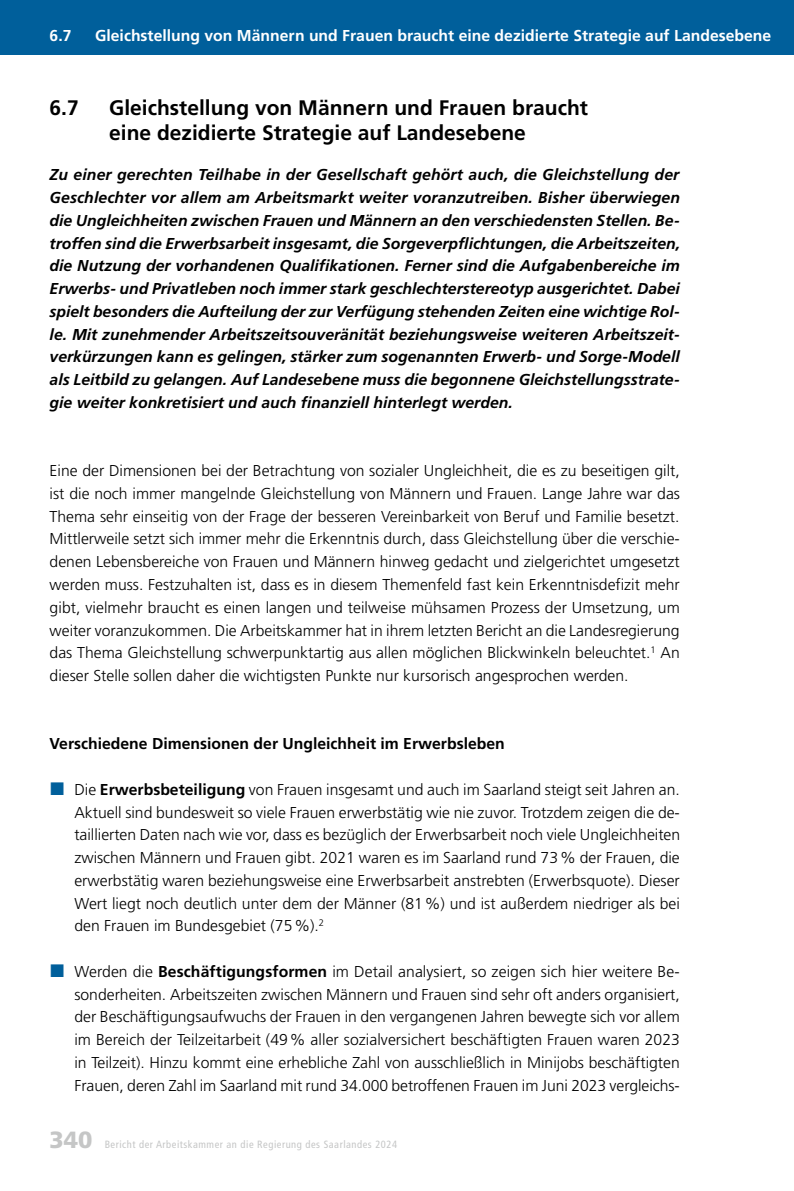
<style>
.page{position:relative;width:794px;height:1191px;background:#fff}
.page>*{position:absolute;margin:0;border:0;box-sizing:border-box;transform-origin:0 0}
.t1{font:900 23.45px "Frutiger";color:#c5c6c6}
._02_H2{font:700 21px/25.2px "Frutiger";color:#000}
._06_Grundtext_Einzug_mit_Quadrat{font:300 15.75px/22.8px "Frutiger";letter-spacing:-.005em;color:#000;text-align:justify}
._03_Vorspanntext{font:italic 700 15.75px/22.8px "Frutiger";color:#000;text-align:justify}
._04_Grundtext{font:300 15.75px/22.8px "Frutiger";color:#000;text-align:justify}
.t2{font:700 15.75px "Frutiger";color:#fff}
._04_Grundtext-2{font:700 15.75px "Frutiger";color:#000}
.t3{font:condensed 10.5px "Frutiger";letter-spacing:.05em;color:#c5c6c6}
.s1{font-weight:700}
</style>
<div class="page">
<div style="left:0;top:0;width:794px;height:55px;background:#005f9b"></div>
<p class="t2" style="left:50px;top:26px;width:23px">6.7</p>
<p class="t2" style="left:95px;top:26px;width:677px">Gleichstellung von Männern und Frauen braucht eine dezidierte Strategie auf Landesebene</p>
<h1 class="_02_H2" style="left:50px;top:95px;width:31px">6.7</h1>
<h1 class="_02_H2" style="left:109px;top:95px;width:480px">Gleichstellung von Männern und Frauen braucht eine dezidierte Strategie auf Landesebene</h1>
<p class="_03_Vorspanntext" style="left:50px;top:164px;width:632px">Zu einer gerechten Teilhabe in der Gesellschaft gehört auch, die Gleichstellung der Geschlechter vor allem am Arbeitsmarkt weiter voranzutreiben. Bisher überwiegen die Ungleichheiten zwischen Frauen und Männern an den verschiedensten Stellen. Be&shy;troffen sind die Erwerbsarbeit insgesamt, die Sorgeverpflichtungen, die Arbeitszeiten, die Nutzung der vorhandenen Qualifikationen. Ferner sind die Aufgabenbereiche im Erwerbs- und Privatleben noch immer stark geschlechterstereotyp ausgerichtet. Dabei spielt besonders die Aufteilung der zur Verfügung stehenden Zeiten eine wichtige Rol&shy;le. Mit zunehmender Arbeitszeitsouveränität beziehungsweise weiteren Arbeitszeit&shy;verkürzungen kann es gelingen, stärker zum sogenannten Erwerb- und Sorge-Modell als Leitbild zu gelangen. Auf Landesebene muss die begonnene Gleichstellungsstrate&shy;gie weiter konkretisiert und auch finanziell hinterlegt werden.</p>
<p class="_04_Grundtext" style="left:50px;top:459px;width:632px">Eine der Dimensionen bei der Betrachtung von sozialer Ungleichheit, die es zu beseitigen gilt, ist die noch immer mangelnde Gleichstellung von Männern und Frauen. Lange Jahre war das Thema sehr einseitig von der Frage der besseren Vereinbarkeit von Beruf und Familie besetzt.<br>Mittlerweile setzt sich immer mehr die Erkenntnis durch, dass Gleichstellung über die verschie&shy;denen Lebensbereiche von Frauen und Männern hinweg gedacht und zielgerichtet umgesetzt werden muss. Festzuhalten ist, dass es in diesem Themenfeld fast kein Erkenntnisdefizit mehr gibt, vielmehr braucht es einen langen und teilweise mühsamen Prozess der Umsetzung, um weiter voranzukommen. Die Arbeitskammer hat in ihrem letzten Bericht an die Landesregierung das Thema Gleichstellung schwerpunktartig aus allen möglichen Blickwinkeln beleuchtet.<sup>1</sup> An dieser Stelle sollen daher die wichtigsten Punkte nur kursorisch angesprochen werden.</p>
<p class="_04_Grundtext-2" style="left:50px;top:734px;width:457px">Verschiedene Dimensionen der Ungleichheit im Erwerbsleben</p>
<p class="_06_Grundtext_Einzug_mit_Quadrat" style="left:74px;top:778px;width:607px">Die <span class="s1">Erwerbsbeteiligung</span> von Frauen insgesamt und auch im Saarland steigt seit Jahren an.<br>Aktuell sind bundesweit so viele Frauen erwerbstätig wie nie zuvor. Trotzdem zeigen die de&shy;taillierten Daten nach wie vor, dass es bezüglich der Erwerbsarbeit noch viele Ungleichheiten zwischen Männern und Frauen gibt. 2021 waren es im Saarland rund 73% der Frauen, die erwerbstätig waren beziehungsweise eine Erwerbsarbeit anstrebten (Erwerbsquote). Dieser Wert liegt noch deutlich unter dem der Männer (81%) und ist außerdem niedriger als bei den Frauen im Bundesgebiet (75%).<sup>2</sup></p>
<p class="_06_Grundtext_Einzug_mit_Quadrat" style="left:74px;top:960px;width:607px">Werden die <span class="s1">Beschäftigungsformen</span> im Detail analysiert, so zeigen sich hier weitere Be&shy;sonderheiten. Arbeitszeiten zwischen Männern und Frauen sind sehr oft anders organisiert, der Beschäftigungsaufwuchs der Frauen in den vergangenen Jahren bewegte sich vor allem im Bereich der Teilzeitarbeit (49% aller sozialversichert beschäftigten Frauen waren 2023 in Teilzeit). Hinzu kommt eine erhebliche Zahl von ausschließlich in Minijobs beschäftigten Frauen, deren Zahl im Saarland mit rund 34.000 betroffenen Frauen im Juni 2023 vergleichs-</p>
<h1 class="t1" style="left:49px;top:1125px;width:44px">340</h1>
<p class="t3" style="left:105px;top:1137px;width:294px">Bericht der Arbeitskammer an die Regierung des Saarlandes 2024</p>
</div>
